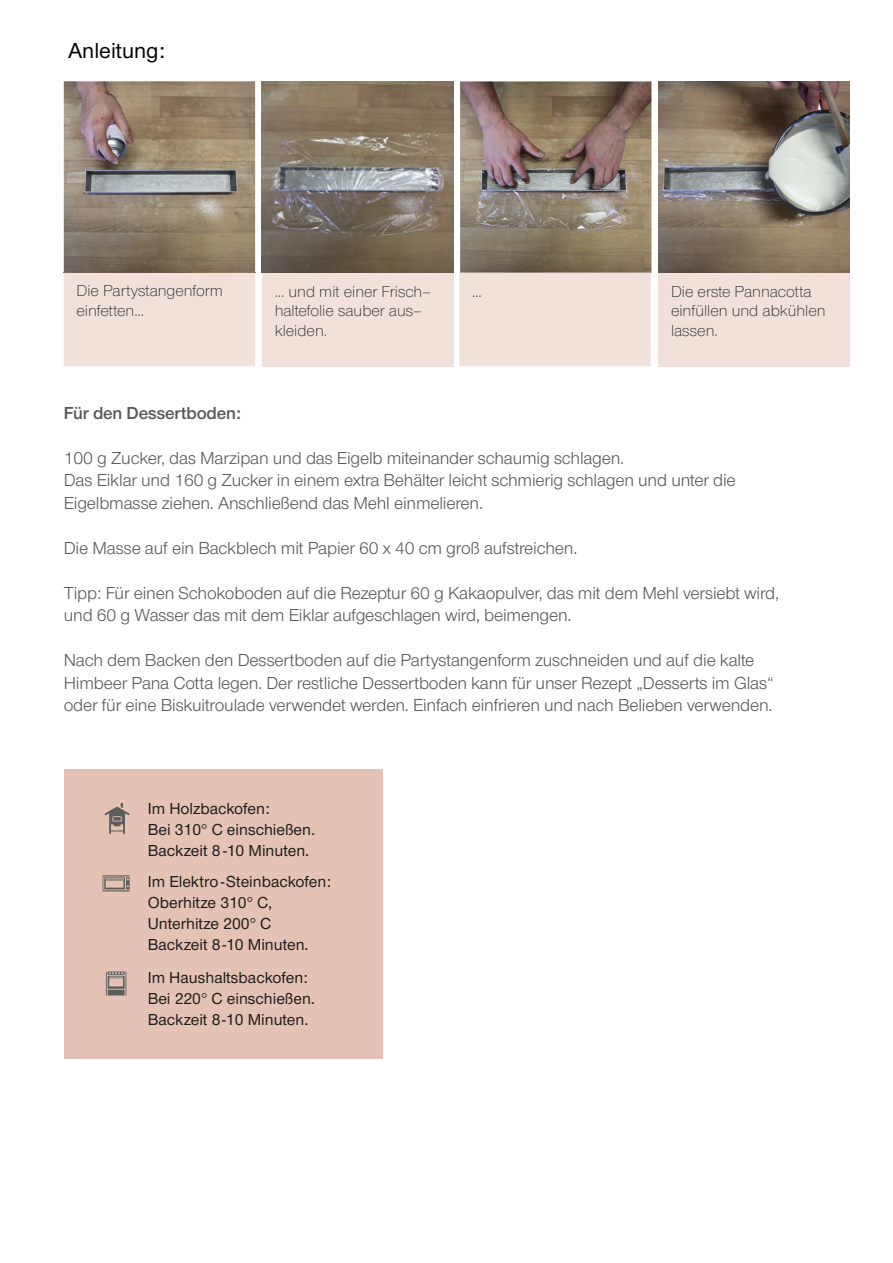
<style>
.page{position:relative;width:893px;height:1263px;background:#fff}
.page>*{position:absolute;margin:0;border:0;box-sizing:border-box;transform-origin:0 0}
.t1{font:500 22.5px "Nimbus San Nov";color:#020304}
.t2{font:18px/22.5px "Nimbus San Nov";letter-spacing:-.01em;color:#575756}
.t3{font:18px "Nimbus San Nov Sem Bol";letter-spacing:-.01em;color:#575756}
.t4{font:500 16.5px/21px "Nimbus San Nov";color:#1d1d1b}
.t5{font:300 16.5px/19.5px "Nimbus San Nov";color:#1d1d1b}
</style>
<div class="page">
<img style="left:658px;top:81px;width:192px;height:192px">
<img style="left:460px;top:81px;width:191px;height:192px">
<div style="left:658px;top:273px;width:192px;height:93px;background:#f2e1da"></div>
<div style="left:459px;top:273px;width:192px;height:93px;background:#f2e1da"></div>
<img style="left:64px;top:81px;width:191px;height:192px">
<img style="left:262px;top:81px;width:191px;height:192px">
<div style="left:262px;top:273px;width:191px;height:93px;background:#f2e1da"></div>
<div style="left:64px;top:273px;width:191px;height:93px;background:#f2e1da"></div>
<div style="left:64px;top:769px;width:319px;height:289px;background:#e4c3b6"></div>
<svg style="left:105px;top:803px;width:25px;height:31px"></svg>
<svg style="left:103px;top:875px;width:27px;height:16px"></svg>
<svg style="left:106px;top:971px;width:20px;height:24px"></svg>
<p class="t1" style="left:68px;top:37px;width:99px">Anleitung:</p>
<p class="t5" style="left:77px;top:281px;width:148px">Die Partystangenform einfetten...</p>
<p class="t5" style="left:275px;top:281px;width:158px">... und mit einer Frisch–</p>
<p class="t5" style="left:472px;top:281px;width:11px">...</p>
<p class="t5" style="left:275px;top:301px;width:149px">haltefolie sauber aus– kleiden.</p>
<p class="t5" style="left:671px;top:281px;width:156px">Die erste Pannacotta einfüllen und abkühlen lassen.</p>
<p class="t3" style="left:64px;top:402px;width:179px">Für den Dessertboden:</p>
<p class="t2" style="left:64px;top:446px;width:673px">100 g Zucker, das Marzipan und das Eigelb miteinander schaumig schlagen.<br>Das Eiklar und 160 g Zucker in einem extra Behälter leicht schmierig schlagen und unter die<br>Eigelbmasse ziehen. Anschließend das Mehl einmelieren.</p>
<p class="t2" style="left:64px;top:536px;width:515px">Die Masse auf ein Backblech mit Papier 60 x 40 cm groß aufstreichen.</p>
<p class="t2" style="left:64px;top:581px;width:717px">Tipp: Für einen Schokoboden auf die Rezeptur 60 g Kakaopulver, das mit dem Mehl versiebt wird, und 60 g Wasser das mit dem Eiklar aufgeschlagen wird, beimengen.</p>
<p class="t2" style="left:64px;top:649px;width:711px">Nach dem Backen den Dessertboden auf die Partystangenform zuschneiden und auf die kalte<br>Himbeer Pana Cotta legen. Der restliche Dessertboden kann für unser Rezept „Desserts im Glas“ oder für eine Biskuitroulade verwendet werden. Einfach einfrieren und nach Belieben verwenden.</p>
<p class="t4" style="left:148px;top:798px;width:169px">Im Holzbackofen:<br>Bei 310° C einschießen.<br>Backzeit 8 -10 Minuten.</p>
<p class="t4" style="left:148px;top:871px;width:185px">Im Elektro -Steinbackofen:<br>Oberhitze 310° C,<br>Unterhitze 200° C<br>Backzeit 8-10 Minuten.</p>
<p class="t4" style="left:148px;top:966px;width:169px">Im Haushaltsbackofen:<br>Bei 220° C einschießen.<br>Backzeit 8-10 Minuten.</p>
</div>
